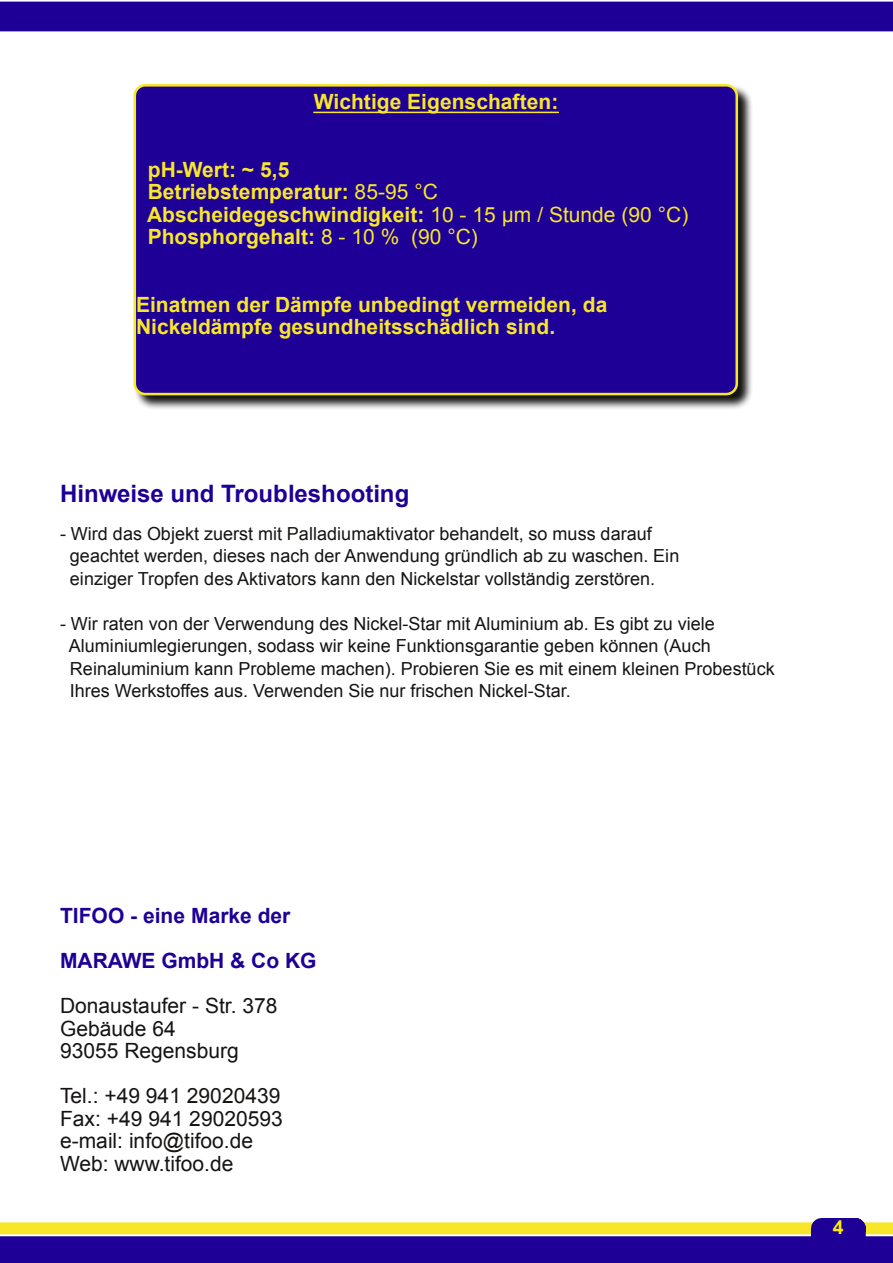
<style>
.page{position:relative;width:893px;height:1263px;background:#fff}
.page>*{position:absolute;margin:0;border:0;box-sizing:border-box;transform-origin:0 0}
.t1{font:700 24px "Arial";color:#1e0096}
.t2{font:700 21px/22.5px "Arial";color:#f8e729}
.t3{font:21px/22.5px "Arial";color:#161413}
.t4{font:700 21px/45px "Arial";color:#1e0096}
.t5{font:700 19.5px "Arial";color:#ffec00}
.t6{font:18px/22.5px "Arial";color:#161413}
.s1{font-weight:400}
</style>
<div class="page">
<img style="left:135px;top:86px;width:617px;height:323px">
<div style="left:135px;top:85px;width:602px;height:309px;background:#1e0096;border-radius:11px"></div>
<svg style="left:314px;top:112px;width:244px;height:1px"></svg>
<div style="left:133px;top:84px;width:605px;height:311px;border:3px solid #f8e729;border-radius:11px"></div>
<div style="left:6px;top:8px;width:881px;height:17px;background:#1f0197"></div>
<div style="left:0;top:2px;width:893px;height:29px;border:13px solid #1e0096"></div>
<svg style="left:0;top:1218px;width:893px;height:45px;background:#725b89"></svg>
<p class="t2" style="left:314px;top:91px;width:246px">Wichtige Eigenschaften:</p>
<p class="t2" style="left:147px;top:158px;width:543px">pH-Wert: ~ 5,5<br>Betriebstemperatur: <span class="s1">85-95 °C<br></span>Abscheidegeschwindigkeit: <span class="s1">10 - 15 µm / Stunde (90 °C)<br></span>Phosphorgehalt: <span class="s1">8 - 10 % (90 °C)</span></p>
<p class="t2" style="left:136px;top:293px;width:473px">Einatmen der Dämpfe unbedingt vermeiden, da<br>Nickeldämpfe gesundheitsschädlich sind.</p>
<h1 class="t1" style="left:60px;top:480px;width:351px">Hinweise und Troubleshooting</h1>
<p class="t6" style="left:70px;top:522px;width:611px;text-indent:-10px">- Wird das Objekt zuerst mit Palladiumaktivator behandelt, so muss darauf geachtet werden, dieses nach der Anwendung gründlich ab zu waschen. Ein einziger Tropfen des Aktivators kann den Nickelstar vollständig zerstören.</p>
<p class="t6" style="left:69px;top:612px;width:707px;text-indent:-9px">- Wir raten von der Verwendung des Nickel-Star mit Aluminium ab. Es gibt zu viele Aluminiumlegierungen, sodass wir keine Funktionsgarantie geben können (Auch Reinaluminium kann Probleme machen). Probieren Sie es mit einem kleinen Probestück Ihres Werkstoffes aus. Verwenden Sie nur frischen Nickel-Star.</p>
<p class="t4" style="left:60px;top:894px;width:258px">TIFOO - eine Marke der<br>MARAWE GmbH &amp; Co KG</p>
<p class="t3" style="left:60px;top:995px;width:219px">Donaustaufer - Str. 378<br>Gebäude 64<br>93055 Regensburg</p>
<p class="t3" style="left:60px;top:1085px;width:224px">Tel.: +49 941 29020439<br>Fax: +49 941 29020593 e-mail: info@tifoo.de<br>Web: www.tifoo.de</p>
<p class="t5" style="left:833px;top:1217px;width:12px">4</p>
</div>
